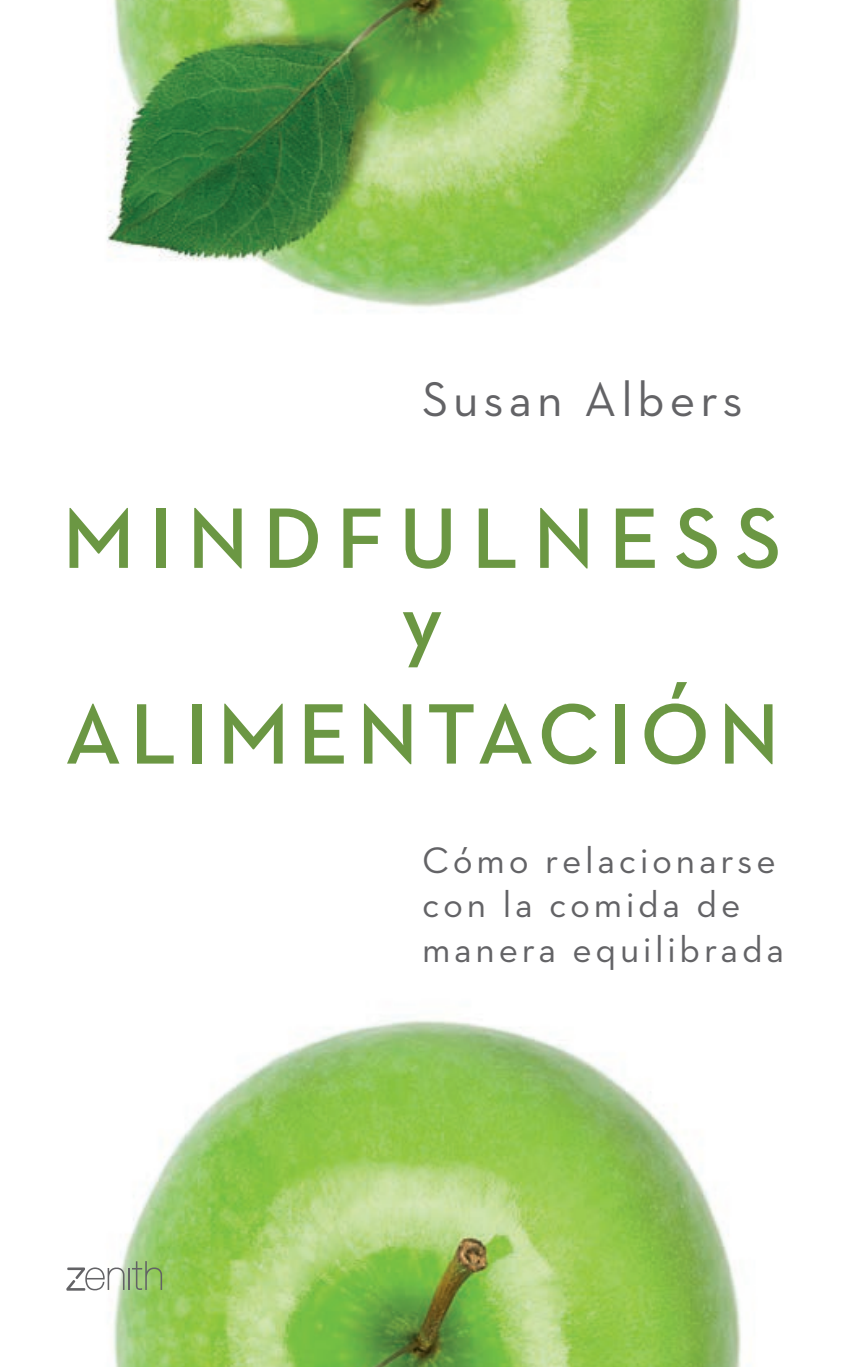
<style>
.page{position:relative;width:843px;height:1367px;background:#fff}
.page>*{position:absolute;margin:0;border:0;box-sizing:border-box;transform-origin:0 0}
.t1{font:600 87.3px/81px "Neutraface 2 Text";letter-spacing:.16em;color:#6b9743;text-align:center}
.t2{font:600 87.3px "Neutraface 2 Text";letter-spacing:.09em;color:#6b9743}
.t3{font:49.5px "Neutraface 2 Text";letter-spacing:.1em;color:#636366}
.t4{font:37.57px/44.6px "Neutraface 2 Text";letter-spacing:.1em;color:#636366}
</style>
<div class="page">
<img style="left:107px;top:0;width:635px;height:307px">
<img style="left:113px;top:1020px;width:628px;height:347px">
<svg style="left:66px;top:1267px;width:58px;height:24px"></svg>
<hr style="left:128px;top:1268px;width:2px;height:22px;background:#636366">
<svg style="left:132px;top:1261px;width:30px;height:29px"></svg>
<h2 class="t3" style="left:422px;top:368px;width:322px">Susan Albers</h2>
<h1 class="t1" style="left:62px;top:497px;width:721px">MINDFULNESS y</h1>
<h1 class="t2" style="left:64px;top:679px;width:717px">ALIMENTACIÓN</h1>
<p class="t4" style="left:422px;top:837px;width:363px">Cómo relacionarse con la comida de manera equilibrada</p>
</div>
